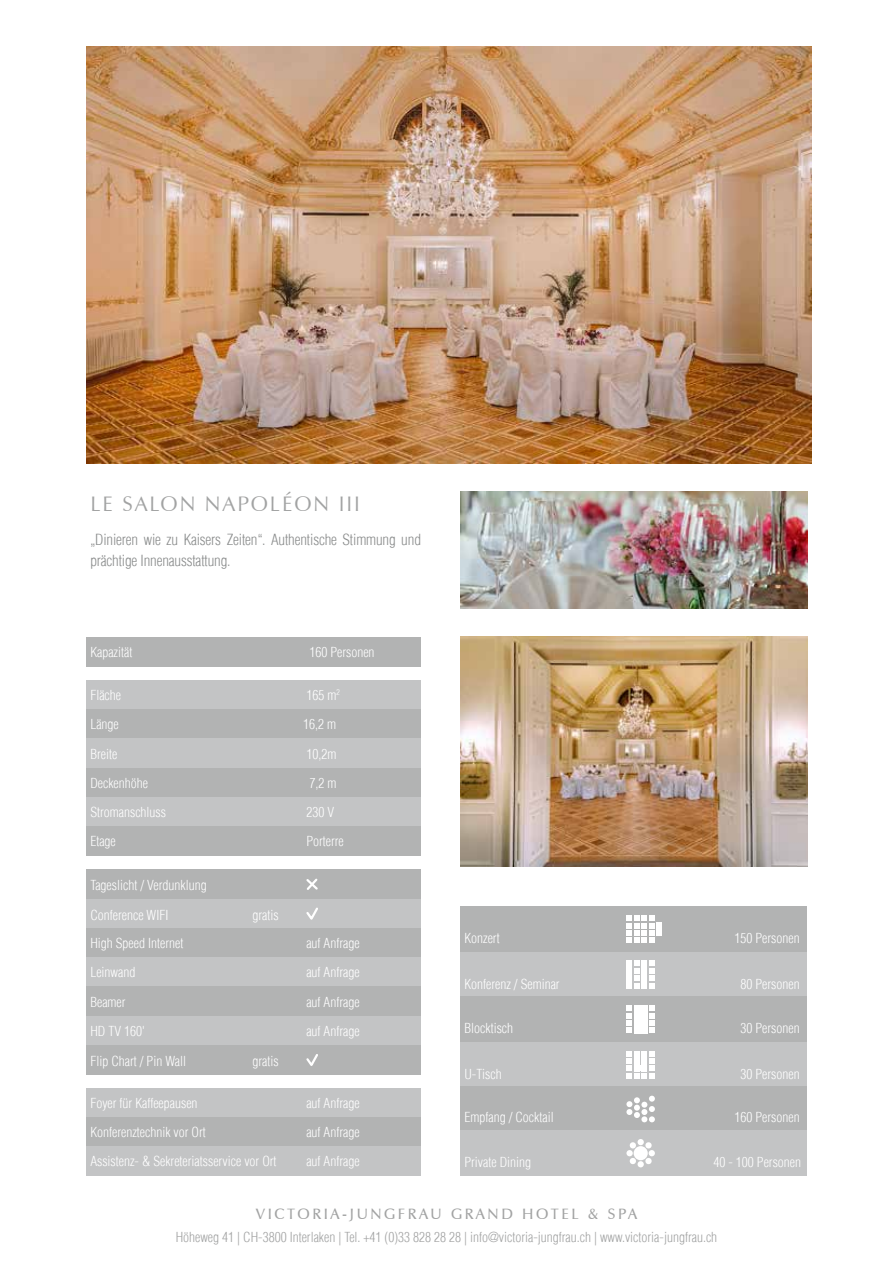
<style>
.page{position:relative;width:893px;height:1263px;background:#fff}
.page>*{position:absolute;margin:0;border:0;box-sizing:border-box;transform-origin:0 0}
.t1{font:21px "Zapf Humanist 601 BT";letter-spacing:.09em;color:#a2a3a3}
.t2{font:300 condensed 15px/21px "Helvetica LT";letter-spacing:-.01em;color:#8a8c8c}
.t3{font:600 15px "Zapf Humanist 601 BT";letter-spacing:.175em;color:#a2a3a3}
.t4{font:300 condensed 13.5px "Helvetica LT";color:#fff}
.t5{font:300 condensed 13.5px "Helvetica LT";color:#a2a3a3}
</style>
<div class="page">
<img style="left:460px;top:636px;width:347px;height:230px">
<img style="left:460px;top:491px;width:347px;height:118px">
<img style="left:86px;top:47px;width:725px;height:416px">
<div style="left:86px;top:680px;width:335px;height:29px;background:#c3c4c5"></div>
<div style="left:86px;top:709px;width:335px;height:30px;background:#b2b3b3"></div>
<div style="left:86px;top:739px;width:335px;height:29px;background:#c3c4c5"></div>
<div style="left:86px;top:768px;width:335px;height:29px;background:#b2b3b3"></div>
<div style="left:86px;top:797px;width:335px;height:29px;background:#c3c4c5"></div>
<div style="left:86px;top:870px;width:335px;height:29px;background:#b2b3b3"></div>
<svg style="left:306px;top:878px;width:12px;height:12px"></svg>
<div style="left:86px;top:899px;width:335px;height:29px;background:#c3c4c5"></div>
<svg style="left:306px;top:907px;width:12px;height:13px"></svg>
<div style="left:86px;top:928px;width:335px;height:29px;background:#b2b3b3"></div>
<div style="left:86px;top:957px;width:335px;height:30px;background:#c3c4c5"></div>
<div style="left:86px;top:987px;width:335px;height:29px;background:#b2b3b3"></div>
<div style="left:86px;top:1016px;width:335px;height:29px;background:#c3c4c5"></div>
<div style="left:86px;top:1045px;width:335px;height:29px;background:#b2b3b3"></div>
<svg style="left:306px;top:1054px;width:12px;height:12px"></svg>
<div style="left:86px;top:1088px;width:335px;height:29px;background:#c3c4c5"></div>
<div style="left:86px;top:1117px;width:335px;height:30px;background:#b2b3b3"></div>
<div style="left:86px;top:1147px;width:335px;height:29px;background:#c3c4c5"></div>
<div style="left:460px;top:906px;width:347px;height:46px;background:#b2b3b3"></div>
<svg style="left:626px;top:915px;width:29px;height:28px"></svg>
<div style="left:656px;top:922px;width:6px;height:14px;background:#fff"></div>
<div style="left:460px;top:952px;width:347px;height:45px;background:#c3c4c5"></div>
<svg style="left:626px;top:960px;width:29px;height:28px"></svg>
<div style="left:460px;top:996px;width:347px;height:46px;background:#b2b3b3"></div>
<div style="left:634px;top:1005px;width:13px;height:28px;background:#fff"></div>
<svg style="left:649px;top:1005px;width:6px;height:28px"></svg>
<svg style="left:626px;top:1005px;width:6px;height:28px"></svg>
<div style="left:460px;top:1042px;width:347px;height:45px;background:#c3c4c5"></div>
<svg style="left:626px;top:1051px;width:29px;height:28px"></svg>
<div style="left:634px;top:1065px;width:13px;height:6px;background:#fff"></div>
<div style="left:460px;top:1086px;width:347px;height:46px;background:#b2b3b3"></div>
<svg style="left:626px;top:1096px;width:29px;height:26px"></svg>
<div style="left:460px;top:1130px;width:347px;height:46px;background:#c3c4c5"></div>
<div style="left:626px;top:1150px;width:7px;height:6px;background:#fff;border-radius:50%"></div>
<svg style="left:629px;top:1139px;width:26px;height:28px"></svg>
<div style="left:86px;top:826px;width:335px;height:30px;background:#b2b3b3"></div>
<div style="left:86px;top:638px;width:335px;height:29px;background:#b2b3b3"></div>
<h1 class="t1" style="left:90px;top:491px;width:271px">LE SALON NAPOLÉON III</h1>
<p class="t2" style="left:90px;top:529px;width:332px">„Dinieren wie zu Kaisers Zeiten“. Authentische Stimmung und prächtige Innenausstattung.</p>
<p class="t4" style="left:90px;top:644px;width:43px">Kapazität</p>
<p class="t4" style="left:309px;top:644px;width:67px">160 Personen</p>
<p class="t4" style="left:90px;top:687px;width:32px">Fläche</p>
<p class="t4" style="left:306px;top:687px;width:35px">165 m<sup>2</sup></p>
<p class="t4" style="left:90px;top:716px;width:30px">Länge</p>
<p class="t4" style="left:303px;top:716px;width:34px">16,2 m</p>
<p class="t4" style="left:90px;top:745px;width:28px">Breite</p>
<p class="t4" style="left:306px;top:745px;width:31px">10,2m</p>
<p class="t4" style="left:90px;top:774px;width:59px">Deckenhöhe</p>
<p class="t4" style="left:309px;top:774px;width:28px">7,2 m</p>
<p class="t4" style="left:90px;top:804px;width:77px">Stromanschluss</p>
<p class="t4" style="left:306px;top:804px;width:29px">230 V</p>
<p class="t4" style="left:90px;top:833px;width:27px">Etage</p>
<p class="t4" style="left:306px;top:833px;width:39px">Porterre</p>
<p class="t4" style="left:90px;top:877px;width:118px">Tageslicht / Verdunklung</p>
<p class="t4" style="left:90px;top:906px;width:79px">Conference WIFI</p>
<p class="t4" style="left:252px;top:906px;width:28px">gratis</p>
<p class="t4" style="left:90px;top:935px;width:94px">High Speed Internet</p>
<p class="t4" style="left:306px;top:935px;width:55px">auf Anfrage</p>
<p class="t4" style="left:90px;top:964px;width:46px">Leinwand</p>
<p class="t4" style="left:306px;top:964px;width:55px">auf Anfrage</p>
<p class="t4" style="left:90px;top:993px;width:37px">Beamer</p>
<p class="t4" style="left:306px;top:993px;width:55px">auf Anfrage</p>
<p class="t4" style="left:90px;top:1022px;width:56px">HD TV 160'</p>
<p class="t4" style="left:306px;top:1022px;width:55px">auf Anfrage</p>
<p class="t4" style="left:90px;top:1053px;width:97px">Flip Chart / Pin Wall</p>
<p class="t4" style="left:252px;top:1053px;width:28px">gratis</p>
<p class="t4" style="left:90px;top:1094px;width:109px">Foyer für Kaffeepausen</p>
<p class="t4" style="left:306px;top:1094px;width:55px">auf Anfrage</p>
<p class="t4" style="left:90px;top:1124px;width:117px">Konferenztechnik vor Ort</p>
<p class="t4" style="left:306px;top:1124px;width:55px">auf Anfrage</p>
<p class="t4" style="left:90px;top:1153px;width:188px">Assistenz- &amp; Sekreteriatsservice vor Ort</p>
<p class="t4" style="left:306px;top:1153px;width:55px">auf Anfrage</p>
<p class="t4" style="left:464px;top:930px;width:37px">Konzert</p>
<p class="t4" style="left:734px;top:930px;width:67px">150 Personen</p>
<p class="t4" style="left:464px;top:975px;width:97px">Konferenz / Seminar</p>
<p class="t4" style="left:740px;top:975px;width:61px">80 Personen</p>
<p class="t4" style="left:464px;top:1020px;width:50px">Blocktisch</p>
<p class="t4" style="left:740px;top:1020px;width:61px">30 Personen</p>
<p class="t4" style="left:464px;top:1065px;width:39px">U-Tisch</p>
<p class="t4" style="left:740px;top:1065px;width:61px">30 Personen</p>
<p class="t4" style="left:464px;top:1109px;width:91px">Empfang / Cocktail</p>
<p class="t4" style="left:734px;top:1109px;width:67px">160 Personen</p>
<p class="t4" style="left:464px;top:1154px;width:68px">Private Dining</p>
<p class="t4" style="left:713px;top:1154px;width:89px">40 - 100 Personen</p>
<p class="t3" style="left:256px;top:1205px;width:383px">VICTORIA-JUNGFRAU GRAND HOTEL &amp; SPA</p>
<p class="t5" style="left:176px;top:1228px;width:543px">Höheweg 41 | CH-3800 Interlaken | Tel. +41 (0)33 828 28 28 | info@victoria-jungfrau.ch | www.victoria-jungfrau.ch</p>
</div>
